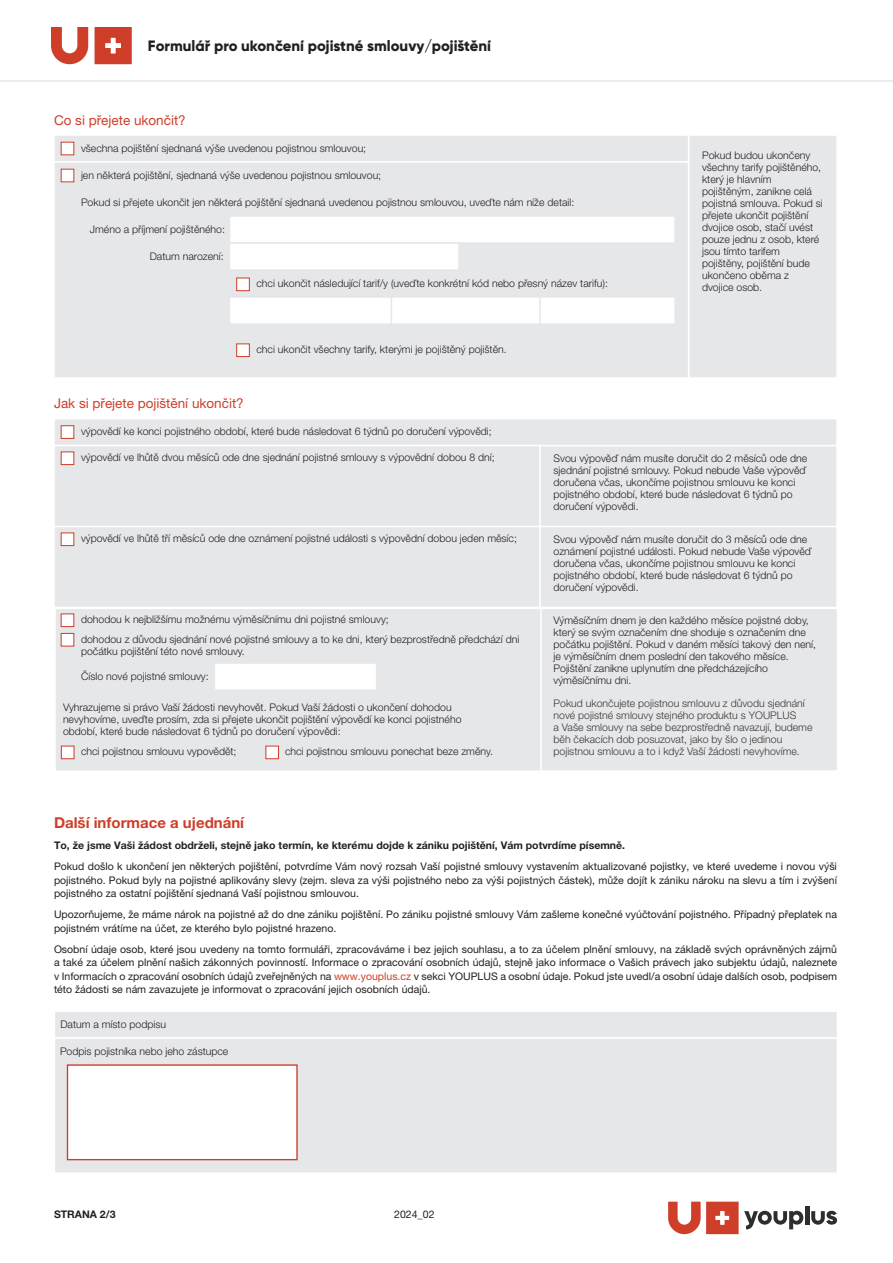
<style>
.page{position:relative;width:893px;height:1263px;background:#fff}
.page>*{position:absolute;margin:0;border:0;box-sizing:border-box;transform-origin:0 0}
.t1{font:800 15px "Gilroy";color:#231f20}
.t2{font:700 15px "Helvetica Neue LT Pro";color:#ce3e29}
.t3{font:13.5px "Helvetica Neue LT Pro";color:#ce3e29}
.t4{font:300 10.5px/12px "Helvetica Neue LT Pro";color:#231f20}
.t5{font:10.5px/13.5px "Helvetica Neue LT Pro";color:#231f20;text-align:justify}
.t6{font:300 10.5px/12.1px "Helvetica Neue LT Pro";color:#3a3838}
.t7{font:700 10.5px "Helvetica Neue LT Pro";color:#231f20}
.s1{color:#ce3e29}
</style>
<div class="page">
<div style="left:688px;top:134px;width:150px;height:245px;background:#e6e7e9;border:2px solid #fff"></div>
<div style="left:539px;top:445px;width:299px;height:82px;background:#e6e7e9;border:2px solid #fff"></div>
<svg style="left:95px;top:27px;width:37px;height:37px"></svg>
<svg style="left:51px;top:27px;width:37px;height:37px"></svg>
<hr style="left:0;top:80px;width:893px;height:2px;background:#e6e7e9">
<hr style="left:805px;top:1206px;width:4px;height:18px;background:#2d2e2e">
<svg style="left:811px;top:1211px;width:26px;height:14px"></svg>
<svg style="left:668px;top:1202px;width:135px;height:32px"></svg>
<div style="left:53px;top:134px;width:636px;height:29px;background:#e6e7e9;border:2px solid #fff"></div>
<div style="left:61px;top:142px;width:13px;height:13px;background:#fff"></div>
<div style="left:53px;top:418px;width:785px;height:28px;background:#e6e7e9;border:2px solid #fff"></div>
<div style="left:61px;top:425px;width:13px;height:14px;background:#fff;border:1px solid #ce3e29"></div>
<div style="left:53px;top:161px;width:636px;height:218px;background:#e6e7e9;border:2px solid #fff"></div>
<div style="left:53px;top:445px;width:488px;height:82px;background:#e6e7e9;border:2px solid #fff"></div>
<div style="left:61px;top:169px;width:13px;height:13px;background:#fff"></div>
<div style="left:236px;top:278px;width:14px;height:13px;background:#fff;border:1px solid #ce3e29"></div>
<div style="left:236px;top:343px;width:14px;height:14px;background:#fff;border:1px solid #ce3e29"></div>
<div style="left:229px;top:215px;width:447px;height:29px;background:#fff;border:2px solid #e6e7e9"></div>
<div style="left:229px;top:242px;width:231px;height:29px;background:#fff;border:2px solid #e6e7e9"></div>
<div style="left:229px;top:296px;width:163px;height:29px;background:#fff;border:1px solid #e6e7e9"></div>
<div style="left:391px;top:296px;width:150px;height:29px;background:#fff;border:1px solid #e6e7e9"></div>
<div style="left:539px;top:296px;width:137px;height:29px;background:#fff;border:1px solid #e6e7e9"></div>
<div style="left:61px;top:451px;width:13px;height:14px;background:#fff;border:1px solid #ce3e29"></div>
<div style="left:539px;top:526px;width:299px;height:82px;background:#e6e7e9;border:2px solid #fff"></div>
<div style="left:53px;top:526px;width:488px;height:82px;background:#e6e7e9;border:2px solid #fff"></div>
<div style="left:61px;top:532px;width:13px;height:14px;background:#fff;border:1px solid #ce3e29"></div>
<div style="left:540px;top:607px;width:298px;height:165px;background:#e6e7e9;border:2px solid #fff"></div>
<div style="left:54px;top:607px;width:488px;height:165px;background:#e6e7e9;border:2px solid #fff"></div>
<div style="left:61px;top:613px;width:13px;height:14px;background:#fff;border:1px solid #ce3e29"></div>
<div style="left:61px;top:746px;width:13px;height:13px;background:#fff;border:1px solid #ce3e29"></div>
<div style="left:265px;top:746px;width:14px;height:13px;background:#fff;border:1px solid #ce3e29"></div>
<div style="left:61px;top:633px;width:13px;height:13px;background:#fff;border:1px solid #ce3e29"></div>
<div style="left:214px;top:662px;width:163px;height:29px;background:#fff;border:1px solid #e6e7e9"></div>
<div style="left:54px;top:1010px;width:784px;height:29px;background:#e6e7e9;border:2px solid #fff"></div>
<div style="left:54px;top:1037px;width:784px;height:137px;background:#e6e7e9;border:2px solid #fff"></div>
<div style="left:67px;top:1064px;width:231px;height:96px;background:#fff;border:1px solid #ce3e29"></div>
<h1 class="t1" style="left:148px;top:37px;width:344px">Formulář pro ukončení pojistné smlouvy/pojištění</h1>
<p class="t3" style="left:54px;top:112px;width:133px">Co si přejete ukončit?</p>
<p class="t4" style="left:81px;top:142px;width:287px">všechna pojištění sjednaná výše uvedenou pojistnou smlouvou;</p>
<p class="t4" style="left:81px;top:169px;width:302px">jen některá pojištění, sjednaná výše uvedenou pojistnou smlouvou;</p>
<p class="t4" style="left:81px;top:196px;width:495px">Pokud si přejete ukončit jen některá pojištění sjednaná uvedenou pojistnou smlouvou, uveďte nám níže detail:</p>
<p class="t4" style="left:90px;top:223px;width:137px">Jméno a příjmení pojištěného:</p>
<p class="t4" style="left:150px;top:250px;width:75px">Datum narození:</p>
<p class="t4" style="left:256px;top:277px;width:353px">chci ukončit následující tarif/y (uveďte konkrétní kód nebo přesný název tarifu):</p>
<p class="t4" style="left:256px;top:343px;width:252px">chci ukončit všechny tarify, kterými je pojištěný pojištěn.</p>
<p class="t3" style="left:54px;top:395px;width:191px">Jak si přejete pojištění ukončit?</p>
<p class="t4" style="left:81px;top:425px;width:412px">výpovědí ke konci pojistného období, které bude následovat 6 týdnů po doručení výpovědi;</p>
<p class="t4" style="left:702px;top:149px;width:122px">Pokud budou ukončeny všechny tarify pojištěného, který je hlavním pojištěným, zanikne celá pojistná smlouva. Pokud si přejete ukončit pojištění dvojice osob, stačí uvést pouze jednu z osob, které jsou tímto tarifem pojištěny, pojištění bude ukončeno oběma z dvojice osob.</p>
<p class="t4" style="left:81px;top:451px;width:415px">výpovědí ve lhůtě dvou měsíců ode dne sjednání pojistné smlouvy s výpovědní dobou 8 dní;</p>
<p class="t4" style="left:554px;top:452px;width:255px">Svou výpověď nám musíte doručit do 2 měsíců ode dne sjednání pojistné smlouvy. Pokud nebude Vaše výpověď doručena včas, ukončíme pojistnou smlouvu ke konci pojistného období, které bude následovat 6 týdnů po doručení výpovědi.</p>
<p class="t4" style="left:81px;top:532px;width:437px">výpovědí ve lhůtě tří měsíců ode dne oznámení pojistné události s výpovědní dobou jeden měsíc;</p>
<p class="t4" style="left:554px;top:533px;width:260px">Svou výpověď nám musíte doručit do 3 měsíců ode dne oznámení pojistné události. Pokud nebude Vaše výpověď doručena včas, ukončíme pojistnou smlouvu ke konci pojistného období, které bude následovat 6 týdnů po doručení výpovědi.</p>
<p class="t4" style="left:81px;top:613px;width:309px">dohodou k nejbližšímu možnému výměsíčnímu dni pojistné smlouvy;</p>
<p class="t4" style="left:81px;top:633px;width:440px">dohodou z důvodu sjednání nové pojistné smlouvy a to ke dni, který bezprostředně předchází dni počátku pojištění této nové smlouvy.</p>
<p class="t4" style="left:81px;top:670px;width:129px">Číslo nové pojistné smlouvy:</p>
<p class="t4" style="left:554px;top:614px;width:264px">Výměsíčním dnem je den každého měsíce pojistné doby, který se svým označením dne shoduje s označením dne počátku pojištění. Pokud v daném měsíci takový den není, je výměsíčním dnem poslední den takového měsíce.<br>Pojištění zanikne uplynutím dne předcházejícího výměsíčnímu dni.</p>
<p class="t4" style="left:63px;top:701px;width:400px">Vyhrazujeme si právo Vaší žádosti nevyhovět. Pokud Vaší žádosti o ukončení dohodou nevyhovíme, uveďte prosím, zda si přejete ukončit pojištění výpovědí ke konci pojistného období, které bude následovat 6 týdnů po doručení výpovědi:</p>
<p class="t4" style="left:81px;top:745px;width:157px">chci pojistnou smlouvu vypovědět;</p>
<p class="t4" style="left:285px;top:745px;width:209px">chci pojistnou smlouvu ponechat beze změny.</p>
<p class="t6" style="left:553px;top:696px;width:260px">Pokud ukončujete pojistnou smlouvu z důvodu sjednání nové pojistné smlouvy stejného produktu s YOUPLUS<br>a Vaše smlouvy na sebe bezprostředně navazují, budeme běh čekacích dob posuzovat, jako by šlo o jedinou pojistnou smlouvu a to i když Vaší žádosti nevyhovíme.</p>
<h1 class="t2" style="left:54px;top:813px;width:192px">Další informace a ujednání</h1>
<p class="t7" style="left:54px;top:839px;width:573px">To, že jsme Vaši žádost obdrželi, stejně jako termín, ke kterému dojde k zániku pojištění, Vám potvrdíme písemně.</p>
<p class="t5" style="left:54px;top:859px;width:784px">Pokud došlo k ukončení jen některých pojištění, potvrdíme Vám nový rozsah Vaší pojistné smlouvy vystavením aktualizované pojistky, ve které uvedeme i novou výši pojistného. Pokud byly na pojistné aplikovány slevy (zejm. sleva za výši pojistného nebo za výši pojistných částek), může dojít k zániku nároku na slevu a tím i zvýšení pojistného za ostatní pojištění sjednaná Vaší pojistnou smlouvou.</p>
<p class="t5" style="left:54px;top:907px;width:785px">Upozorňujeme, že máme nárok na pojistné až do dne zániku pojištění. Po zániku pojistné smlouvy Vám zašleme konečné vyúčtování pojistného. Případný přeplatek na pojistném vrátíme na účet, ze kterého bylo pojistné hrazeno.</p>
<p class="t5" style="left:54px;top:942px;width:785px">Osobní údaje osob, které jsou uvedeny na tomto formuláři, zpracováváme i bez jejich souhlasu, a to za účelem plnění smlouvy, na základě svých oprávněných zájmů a také za účelem plnění našich zákonných povinností. Informace o zpracování osobních údajů, stejně jako informace o Vašich právech jako subjektu údajů, naleznete v Informacích o zpracování osobních údajů zveřejněných na <span class="s1">www.youplus.cz</span> v sekci YOUPLUS a osobní údaje. Pokud jste uvedl/a osobní údaje dalších osob, podpisem této žádosti se nám zavazujete je informovat o zpracování jejich osobních údajů.</p>
<p class="t4" style="left:60px;top:1018px;width:107px">Datum a místo podpisu</p>
<p class="t4" style="left:60px;top:1045px;width:170px">Podpis pojistníka nebo jeho zástupce</p>
<p class="t7" style="left:54px;top:1208px;width:63px">STRANA 2/3</p>
<p class="t5" style="left:394px;top:1207px;width:42px">2024_02</p>
</div>
